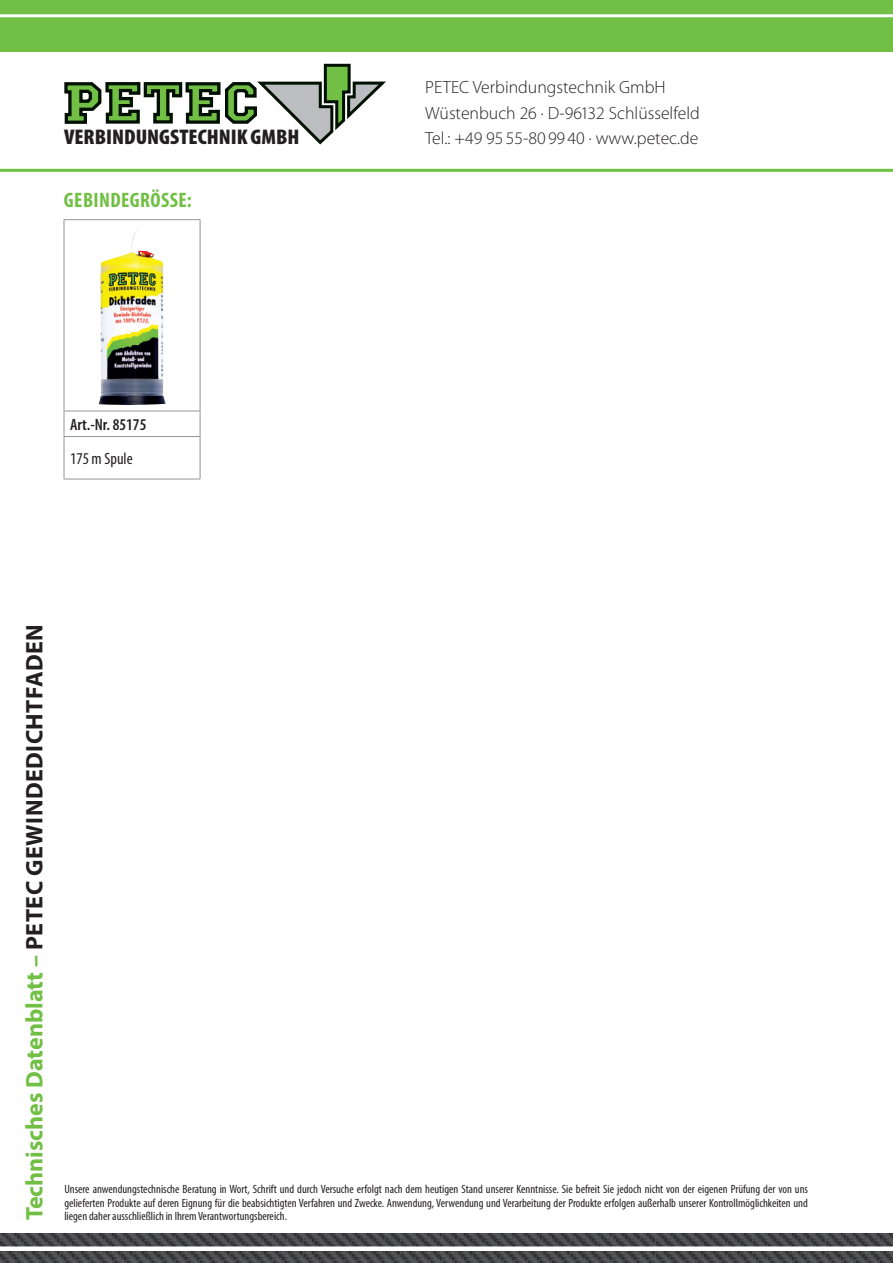
<style>
.page{position:relative;width:893px;height:1263px;background:#fff}
.page>*{position:absolute;margin:0;border:0;box-sizing:border-box;transform-origin:0 0}
.t1{font:700 24px "Myriad Pro";color:#71bf44}
.t2{font:900 condensed 21.3px "Myriad Pro";color:#231f20;scale:1.05 1}
.t3{font:700 condensed 21px "Myriad Pro";letter-spacing:.02em;color:#71bf44}
.t4{font:300 17.7px "Myriad Pro";color:#231f20}
.t5{font:600 condensed 16.5px/34px "Myriad Pro";color:#231f20}
.Textkörper{font:condensed 12px/13.5px "Myriad Pro";color:#231f20;text-align:justify}
.s1{font-weight:400}
.s2{color:#231f20}
</style>
<div class="page">
<hr style="left:64px;top:219px;width:136px;height:1px;background:#939598">
<hr style="left:64px;top:220px;width:1px;height:191px;background:#939598">
<hr style="left:200px;top:220px;width:1px;height:191px;background:#939598">
<hr style="left:64px;top:411px;width:136px;height:1px;background:#939598">
<svg style="left:64px;top:411px;width:1px;height:25px"></svg>
<svg style="left:200px;top:411px;width:1px;height:25px"></svg>
<hr style="left:64px;top:436px;width:136px;height:1px;background:#939598">
<hr style="left:64px;top:437px;width:1px;height:42px;background:#939598">
<hr style="left:200px;top:437px;width:1px;height:42px;background:#939598">
<hr style="left:64px;top:479px;width:136px;height:1px;background:#939598">
<img style="left:98px;top:228px;width:68px;height:177px">
<div style="left:0;top:0;width:893px;height:51px;background:#71bf44"></div>
<hr style="left:0;top:14px;width:893px;height:3px;background:#fff">
<svg style="left:64px;top:63px;width:322px;height:82px"></svg>
<img style="left:0;top:1233px;width:893px;height:30px">
<div style="left:0;top:1246px;width:893px;height:5px;background:#fff"></div>
<hr style="left:0;top:169px;width:893px;height:3px;background:#71bf44">
<p class="t2" style="left:64px;top:124px;width:226px">VERBINDUNGSTECHNIK GMBH</p>
<p class="t3" style="left:64px;top:187px;width:129px">GEBINDEGRÖSSE:</p>
<p class="t4" style="left:425px;top:77px;width:242px">PETEC Verbindungstechnik GmbH</p>
<p class="t4" style="left:425px;top:102px;width:276px">Wüstenbuch 26 · D-96132 Schlüsselfeld</p>
<p class="t4" style="left:425px;top:128px;width:275px">Tel.: +49 95 55-80 99 40 · www.petec.de</p>
<p class="t5" style="left:70px;top:407px;width:78px">Art.-Nr. 85175<br><span class="s1">175 m Spule</span></p>
<p class="t1" style="left:19px;top:1220px;width:598px;rotate:-90deg">Technisches Datenblatt – <span class="s2">PETEC GEWINDEDICHTFADEN</span></p>
<p class="Textkörper" style="left:64px;top:1182px;width:745px">Unsere anwendungstechnische Beratung in Wort, Schrift und durch Versuche erfolgt nach dem heutigen Stand unserer Kenntnisse. Sie befreit Sie jedoch nicht von der eigenen Prüfung der von uns gelieferten Produkte auf deren Eignung für die beabsichtigten Verfahren und Zwecke. Anwendung, Verwendung und Verarbeitung der Produkte erfolgen außerhalb unserer Kontrollmöglichkeiten und liegen daher ausschließlich in Ihrem Verantwortungsbereich.</p>
</div>
